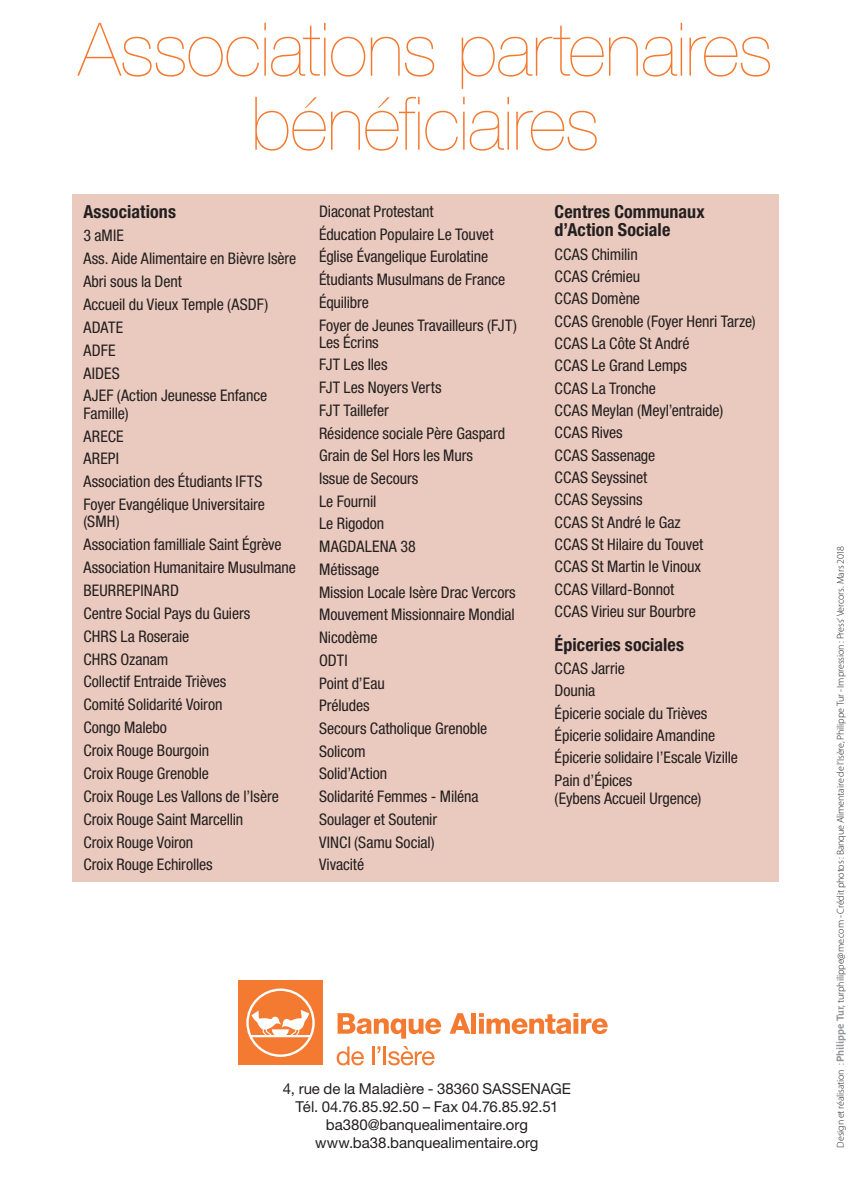
<style>
.page{position:relative;width:851px;height:1191px;background:#fff}
.page>*{position:absolute;margin:0;border:0;box-sizing:border-box;transform-origin:0 0}
.t1{font:200 74px/74px "Helvetica Neue LT Std";letter-spacing:-.01em;color:#f4792f;text-align:center}
.t2{font:700 condensed 18px/17.8px "Helvetica Neue LT Std";letter-spacing:.005em;color:#231f20}
.t3{font:condensed 16px/22.8px "Helvetica Neue LT Std";letter-spacing:-.005em;color:#231f20}
.t4{font:15px/18px "Helvetica Neue LT Std";letter-spacing:-.005em;color:#231f20;text-align:center}
.t5{font:300 10px "Myriad Pro";letter-spacing:-.01em;color:#231f20}
.s1{font-family:"Parisine Plus Std";font-weight:700;color:#939598}
</style>
<div class="page">
<div style="left:72px;top:194px;width:706px;height:688px;background:#eacabe"></div>
<div style="left:238px;top:980px;width:85px;height:85px;background:#f47a31"></div>
<svg style="left:246px;top:988px;width:69px;height:69px"></svg>
<svg style="left:337px;top:1013px;width:104px;height:25px"></svg>
<svg style="left:450px;top:1013px;width:20px;height:20px"></svg>
<div style="left:471px;top:1013px;width:5px;height:20px;background:#f47a31"></div>
<svg style="left:479px;top:1013px;width:128px;height:21px"></svg>
<svg style="left:336px;top:1046px;width:28px;height:19px"></svg>
<svg style="left:372px;top:1046px;width:8px;height:19px"></svg>
<hr style="left:383px;top:1046px;width:3px;height:19px;background:#f47a31">
<svg style="left:388px;top:1046px;width:46px;height:19px"></svg>
<h1 class="t1" style="left:78px;top:12px;width:696px">Associations partenaires bénéficiaires</h1>
<p class="t2" style="left:83px;top:203px;width:94px">Associations</p>
<p class="t3" style="left:83px;top:224px;width:214px">3 aMIE<br>Ass. Aide Alimentaire en Bièvre Isère<br>Abri sous la Dent<br>Accueil du Vieux Temple (ASDF)<br>ADATE<br>ADFE<br>AIDES<br>AJEF (Action Jeunesse Enfance</p>
<p class="t3" style="left:83px;top:401px;width:183px">Famille)<br>ARECE<br>AREPI<br>Association des Étudiants IFTS<br>Foyer Evangélique Universitaire</p>
<p class="t3" style="left:83px;top:510px;width:214px">(SMH)<br>Association familliale Saint Égrève<br>Association Humanitaire Musulmane<br>BEURREPINARD<br>Centre Social Pays du Guiers<br>CHRS La Roseraie<br>CHRS Ozanam<br>Collectif Entraide Trièves<br>Comité Solidarité Voiron<br>Congo Malebo<br>Croix Rouge Bourgoin<br>Croix Rouge Grenoble<br>Croix Rouge Les Vallons de l’Isère<br>Croix Rouge Saint Marcellin<br>Croix Rouge Voiron<br>Croix Rouge Echirolles</p>
<p class="t3" style="left:319px;top:200px;width:199px">Diaconat Protestant<br>Éducation Populaire Le Touvet<br>Église Évangelique Eurolatine<br>Étudiants Musulmans de France<br>Équilibre<br>Foyer de Jeunes Travailleurs (FJT)</p>
<p class="t3" style="left:319px;top:330px;width:198px">Les Écrins<br>FJT Les Iles<br>FJT Les Noyers Verts<br>FJT Taillefer<br>Résidence sociale Père Gaspard<br>Grain de Sel Hors les Murs<br>Issue de Secours<br>Le Fournil<br>Le Rigodon<br>MAGDALENA 38<br>Métissage<br>Mission Locale Isère Drac Vercors<br>Mouvement Missionnaire Mondial<br>Nicodème<br>ODTI<br>Point d’Eau<br>Préludes<br>Secours Catholique Grenoble<br>Solicom<br>Solid’Action<br>Solidarité Femmes - Miléna<br>Soulager et Soutenir<br>VINCI (Samu Social)<br>Vivacité</p>
<p class="t2" style="left:554px;top:203px;width:151px">Centres Communaux d’Action Sociale</p>
<p class="t3" style="left:554px;top:243px;width:202px">CCAS Chimilin<br>CCAS Crémieu<br>CCAS Domène<br>CCAS Grenoble (Foyer Henri Tarze)<br>CCAS La Côte St André<br>CCAS Le Grand Lemps<br>CCAS La Tronche<br>CCAS Meylan (Meyl’entraide)<br>CCAS Rives<br>CCAS Sassenage<br>CCAS Seyssinet<br>CCAS Seyssins<br>CCAS St André le Gaz<br>CCAS St Hilaire du Touvet<br>CCAS St Martin le Vinoux<br>CCAS Villard-Bonnot<br>CCAS Virieu sur Bourbre</p>
<p class="t2" style="left:554px;top:635px;width:131px">Épiceries sociales</p>
<p class="t3" style="left:554px;top:657px;width:185px">CCAS Jarrie<br>Dounia<br>Épicerie sociale du Trièves<br>Épicerie solidaire Amandine<br>Épicerie solidaire l’Escale Vizille<br>Pain d’Épices</p>
<p class="t3" style="left:554px;top:786px;width:148px">(Eybens Accueil Urgence)</p>
<p class="t4" style="left:283px;top:1079px;width:289px">4, rue de la Maladière - 38360 SASSENAGE Tél. 04.76.85.92.50 – Fax 04.76.85.92.51 ba380@banquealimentaire.org www.ba38.banquealimentaire.org</p>
<p class="t5" style="left:834px;top:1147px;width:603px;rotate:-90deg">Design et réalisation : <span class="s1">Philippe Tur</span>, turphilippe@me.com - Crédit photos : Banque Alimentaire de l’Isère, Philippe Tur - Impression : Press’ Vercors. Mars 2018</p>
</div>
